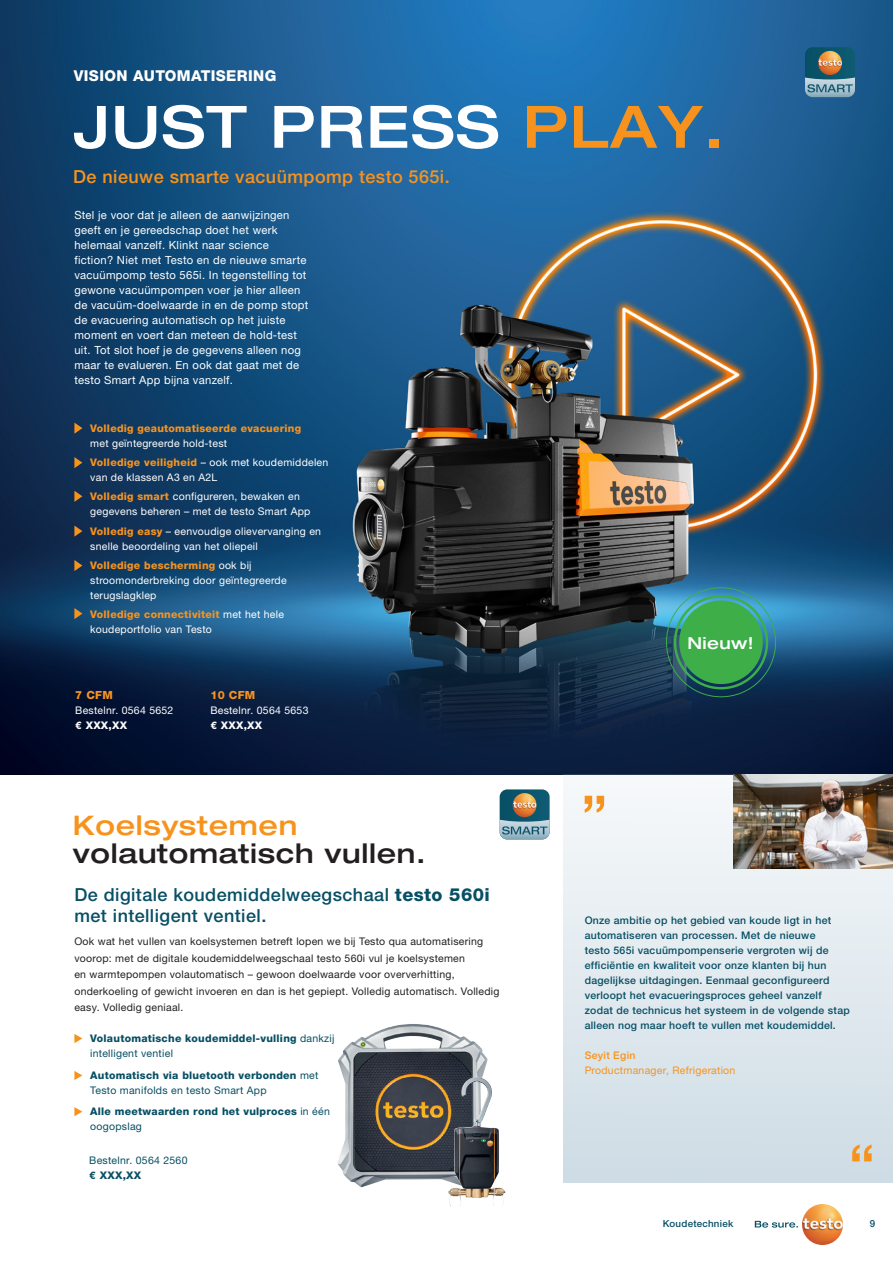
<style>
.page{position:relative;width:893px;height:1263px;background:#fff}
.page>*{position:absolute;margin:0;border:0;box-sizing:border-box;transform-origin:0 0}
.t1{font:500 expanded 58.5px "Helvetica Neue LTW1 G";letter-spacing:.025em;color:#fff}
.t2{font:500 expanded 27px "Helvetica Neue LTW1 G";letter-spacing:.025em;color:#231f20}
.t3{font:500 expanded 27px "Helvetica Neue LTW1 G";letter-spacing:.025em;color:#f7931d}
.t4{font:500 18px/21px "Helvetica Neue LTW1 G";letter-spacing:.025em;color:#074f64}
.t5{font:500 18px "Helvetica Neue LTW1 G";letter-spacing:.025em;color:#f7931d}
.t6{font:500 expanded 16.5px "Helvetica Neue LTW1 G";letter-spacing:.025em;color:#fff}
.t7{font:800 15px "Helvetica Neue LTW1 G";letter-spacing:.025em;color:#fff}
.t8{font:11.25px/15px "Helvetica Neue LTW1 G";letter-spacing:.025em;color:#fff}
.t9{font:800 11.25px "Helvetica Neue LTW1 G";letter-spacing:.025em;color:#f7931d}
.t10{font:10.5px/19.2px "Helvetica Neue LTW1 G";letter-spacing:.025em;color:#fff}
.t11{font:500 10.5px/15px "Helvetica Neue LTW1 G";letter-spacing:.025em;color:#074f64}
.t12{font:10.5px/16.5px "Helvetica Neue LTW1 G";letter-spacing:.025em;color:#231f20}
.t13{font:800 10.5px/15px "Helvetica Neue LTW1 G";letter-spacing:.025em;color:#074f64}
.t14{font:800 10.5px "Helvetica Neue LTW1 G";letter-spacing:.025em;color:#f7931d}
.t15{font:10.5px "Helvetica Neue LTW1 G";letter-spacing:.025em;color:#f7931d}
.t16{font:10.5px "Helvetica Neue LTW1 G";letter-spacing:.025em;color:#074f64}
.t17{font:800 10.5px "Helvetica Neue LTW1 G";letter-spacing:.025em;color:#fff}
.t18{font:500 10.5px "Helvetica Neue LTW1 G";letter-spacing:.025em;color:#f7931d}
.t19{font:500 9.75px "Helvetica Neue LTW1 G";letter-spacing:.025em;color:#074f64}
.s1{color:#f7931d}
.s2{font-weight:800;color:#f7931d}
.s3{font-weight:800}
.s4{font-weight:400}
</style>
<div class="page">
<hr style="left:0;top:710px;width:1px;height:553px;background:#cedce5">
<img style="left:0;top:0;width:893px;height:774px">
<div style="left:563px;top:774px;width:330px;height:409px;background:linear-gradient(to bottom,#f6f8f9,#cedce5)"></div>
<img style="left:733px;top:774px;width:160px;height:94px">
<img style="left:337px;top:1024px;width:152px;height:163px">
<img style="left:450px;top:1077px;width:37px;height:112px">
<svg style="left:755px;top:1221px;width:43px;height:6px"></svg>
<img style="left:802px;top:1204px;width:41px;height:41px;border-radius:21px">
<svg style="left:805px;top:47px;width:50px;height:50px;background:#618287"></svg>
<svg style="left:500px;top:789px;width:50px;height:50px;background:#67868a"></svg>
<svg style="left:666px;top:587px;width:110px;height:110px;background:#358e6b"></svg>
<svg style="left:74px;top:423px;width:8px;height:11px"></svg>
<svg style="left:74px;top:526px;width:8px;height:11px"></svg>
<svg style="left:74px;top:457px;width:8px;height:11px"></svg>
<svg style="left:74px;top:560px;width:8px;height:11px"></svg>
<svg style="left:74px;top:491px;width:8px;height:11px"></svg>
<svg style="left:74px;top:608px;width:8px;height:11px"></svg>
<svg style="left:74px;top:1034px;width:8px;height:9px"></svg>
<svg style="left:74px;top:1107px;width:8px;height:9px"></svg>
<svg style="left:74px;top:1071px;width:8px;height:9px"></svg>
<svg style="left:852px;top:1144px;width:20px;height:17px"></svg>
<svg style="left:585px;top:796px;width:19px;height:17px"></svg>
<h3 class="t7" style="left:74px;top:67px;width:204px">VISION AUTOMATISERING</h3>
<h1 class="t1" style="left:73px;top:89px;width:653px">JUST PRESS <span class="s1">PLAY.</span></h1>
<h3 class="t5" style="left:73px;top:166px;width:378px">De nieuwe smarte vacuümpomp testo 565i.</h3>
<p class="t8" style="left:74px;top:207px;width:235px">Stel je voor dat je alleen de aanwijzingen geeft en je gereedschap doet het werk helemaal vanzelf. Klinkt naar science fiction? Niet met Testo en de nieuwe smarte vacuümpomp testo 565i. In tegenstelling tot gewone vacuümpompen voer je hier alleen de vacuüm-doelwaarde in en de pomp stopt de evacuering automatisch op het juiste moment en voert dan meteen de hold-test uit. Tot slot hoef je de gegevens alleen nog maar te evalueren. En ook dat gaat met de testo Smart App bijna vanzelf.</p>
<p class="t14" style="left:90px;top:422px;width:212px">Volledig geautomatiseerde evacuering</p>
<p class="t10" style="left:90px;top:433px;width:240px">met geïntegreerde hold-test<br><span class="s2">Volledige veiligheid</span> – ook met koudemiddelen</p>
<p class="t10" style="left:90px;top:468px;width:211px">van de klassen A3 en A2L<br><span class="s2">Volledig smart</span> configureren, bewaken en</p>
<p class="t10" style="left:90px;top:502px;width:232px">gegevens beheren – met de testo Smart App<br><span class="s2">Volledig easy</span> – eenvoudige olievervanging en</p>
<p class="t10" style="left:90px;top:536px;width:169px">snelle beoordeling van het oliepeil<br><span class="s2">Volledige bescherming</span> ook bij</p>
<p class="t10" style="left:90px;top:572px;width:198px;line-height:15px">stroomonderbreking door geïntegreerde terugslagklep</p>
<p class="t10" style="left:90px;top:607px;width:195px;line-height:15px"><span class="s2">Volledige connectiviteit</span> met het hele koudeportfolio van Testo</p>
<p class="t9" style="left:75px;top:688px;width:39px">7 CFM</p>
<p class="t10" style="left:75px;top:701px;width:100px">Bestelnr. 0564 5652</p>
<p class="t17" style="left:75px;top:719px;width:54px">€ XXX,XX</p>
<p class="t9" style="left:210px;top:688px;width:46px">10 CFM</p>
<p class="t10" style="left:210px;top:701px;width:100px">Bestelnr. 0564 5653</p>
<p class="t17" style="left:210px;top:719px;width:54px">€ XXX,XX</p>
<h3 class="t6" style="left:687px;top:632px;width:68px">Nieuw!</h3>
<h2 class="t3" style="left:73px;top:808px;width:226px">Koelsystemen</h2>
<h2 class="t2" style="left:73px;top:836px;width:354px">volautomatisch vullen.</h2>
<h3 class="t4" style="left:74px;top:884px;width:417px">De digitale koudemiddelweegschaal <span class="s3">testo 560i </span>met intelligent ventiel.</h3>
<p class="t12" style="left:74px;top:933px;width:427px">Ook wat het vullen van koelsystemen betreft lopen we bij Testo qua automatisering voorop: met de digitale koudemiddelweegschaal testo 560i vul je koelsystemen<br>en warmtepompen volautomatisch – gewoon doelwaarde voor oververhitting, onderkoeling of gewicht invoeren en dan is het gepiept. Volledig automatisch. Volledig easy. Volledig geniaal.</p>
<p class="t13" style="left:90px;top:1031px;width:246px">Volautomatische koudemiddel-vulling <span class="s4">dankzij intelligent ventiel</span></p>
<p class="t13" style="left:90px;top:1067px;width:230px">Automatisch via bluetooth verbonden <span class="s4">met<br>Testo manifolds en testo Smart App</span></p>
<p class="t13" style="left:90px;top:1103px;width:241px">Alle meetwaarden rond het vulproces <span class="s4">in één oogopslag</span></p>
<p class="t16" style="left:89px;top:1154px;width:100px">Bestelnr. 0564 2560</p>
<p class="t13" style="left:89px;top:1168px;width:54px">€ XXX,XX</p>
<p class="t11" style="left:585px;top:913px;width:267px">Onze ambitie op het gebied van koude ligt in het automatiseren van processen. Met de nieuwe<br>testo 565i vacuümpompenserie vergroten wij de efficiëntie en kwaliteit voor onze klanten bij hun dagelijkse uitdagingen. Eenmaal geconfigureerd verloopt het evacueringsproces geheel vanzelf zodat de technicus het systeem in de volgende stap alleen nog maar hoeft te vullen met koudemiddel.</p>
<p class="t18" style="left:585px;top:1049px;width:52px">Seyit Egin</p>
<p class="t15" style="left:585px;top:1064px;width:152px">Productmanager, Refrigeration</p>
<p class="t19" style="left:663px;top:1218px;width:72px">Koudetechniek</p>
<p class="t19" style="left:870px;top:1218px;width:7px">9</p>
</div>
